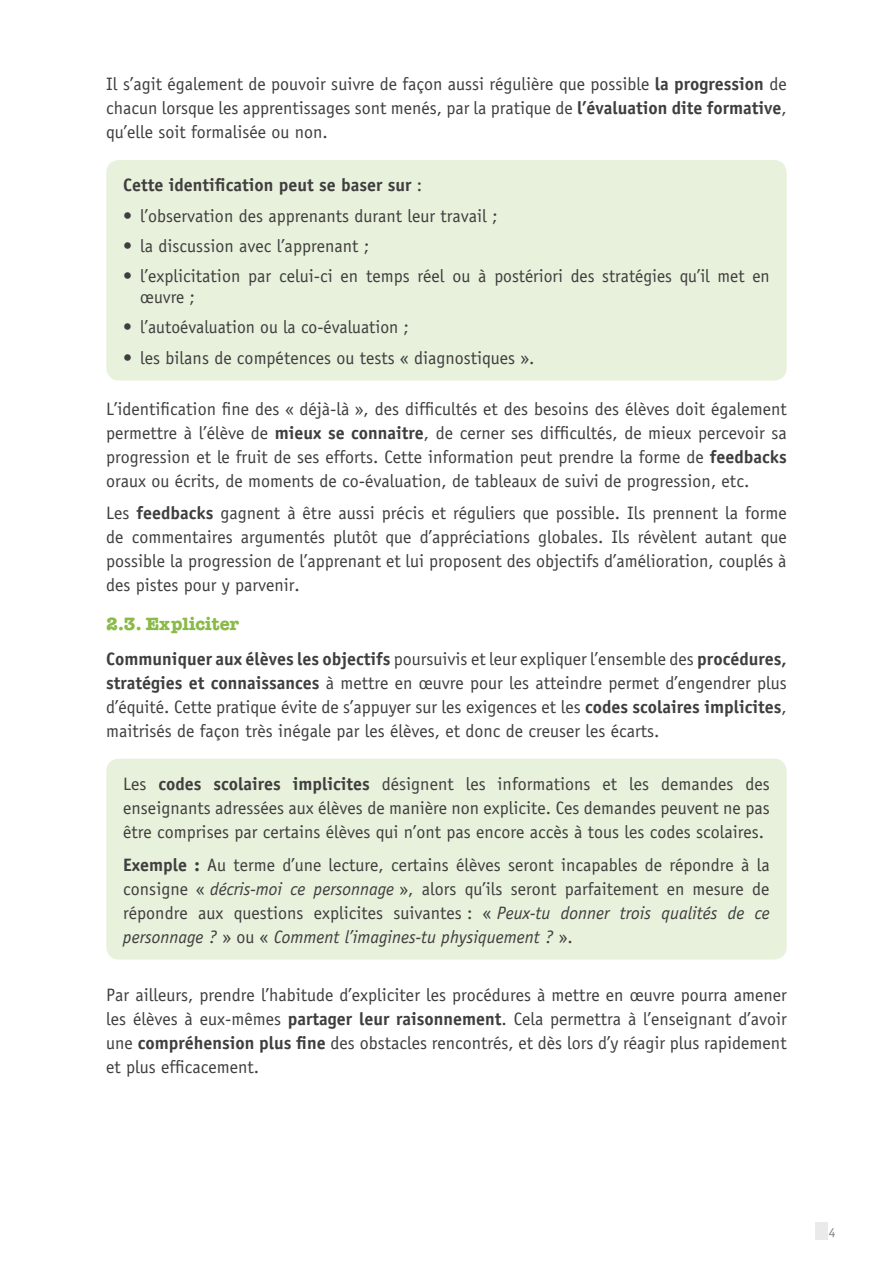
<style>
.page{position:relative;width:893px;height:1263px;background:#fff}
.page>*{position:absolute;margin:0;border:0;box-sizing:border-box;transform-origin:0 0}
.t1{font:18px/24px "Evalex Sans";color:#3e3e3f;text-align:justify}
.t2{font:700 18px "Evalex Sans";color:#3e3e3f}
.intertitre{font:700 18px "American Typewriter";color:#8aba48}
.t3{font:13.5px "Evalex Sans";color:#808285}
.s1{font-weight:700}
.s2{font-weight:400}
.s3{font-style:italic}
</style>
<div class="page">
<div style="left:106px;top:160px;width:681px;height:221px;background:#e8f1db;border-radius:13px"></div>
<div style="left:106px;top:759px;width:681px;height:200px;background:#e8f1db;border-radius:13px"></div>
<div style="left:815px;top:1222px;width:12px;height:17px;background:#eaeaeb"></div>
<p class="t1" style="left:106px;top:72px;width:682px">Il s’agit également de pouvoir suivre de façon aussi régulière que possible <span class="s1">la progression</span> de chacun lorsque les apprentissages sont menés, par la pratique de <span class="s1">l’évaluation dite formative</span>, qu’elle soit formalisée ou non.</p>
<p class="t2" style="left:123px;top:174px;width:300px">Cette identification peut se baser sur <span class="s2">:</span></p>
<p class="t1" style="left:123px;top:203px;width:376px">• l’observation des apprenants durant leur travail ;</p>
<p class="t1" style="left:123px;top:234px;width:247px">• la discussion avec l’apprenant ;</p>
<p class="t1" style="left:140px;top:265px;width:631px;line-height:21.6px;text-indent:-17px">• l’explicitation par celui-ci en temps réel ou à postériori des stratégies qu’il met en œuvre ;</p>
<p class="t1" style="left:123px;top:315px;width:287px">• l’autoévaluation ou la co-évaluation ;</p>
<p class="t1" style="left:123px;top:345px;width:412px">• les bilans de compétences ou tests « diagnostiques ».</p>
<p class="t1" style="left:106px;top:397px;width:682px">L’identification fine des « déjà-là », des difficultés et des besoins des élèves doit également permettre à l’élève de <span class="s1">mieux se connaitre</span>, de cerner ses difficultés, de mieux percevoir sa progression et le fruit de ses efforts. Cette information peut prendre la forme de <span class="s1">feedbacks </span>oraux ou écrits, de moments de co-évaluation, de tableaux de suivi de progression, etc.</p>
<p class="t1" style="left:106px;top:501px;width:682px">Les <span class="s1">feedbacks</span> gagnent à être aussi précis et réguliers que possible. Ils prennent la forme de commentaires argumentés plutôt que d’appréciations globales. Ils révèlent autant que possible la progression de l’apprenant et lui proposent des objectifs d’amélioration, couplés à des pistes pour y parvenir.</p>
<p class="intertitre" style="left:106px;top:613px;width:134px">2.3. Expliciter</p>
<p class="t1" style="left:106px;top:647px;width:682px"><span class="s1">Communiquer aux élèves les objectifs</span> poursuivis et leur expliquer l’ensemble des <span class="s1">procédures, stratégies et connaissances</span> à mettre en œuvre pour les atteindre permet d’engendrer plus d’équité. Cette pratique évite de s’appuyer sur les exigences et les <span class="s1">codes scolaires implicites</span>, maitrisés de façon très inégale par les élèves, et donc de creuser les écarts.</p>
<p class="t1" style="left:123px;top:772px;width:648px">Les <span class="s1">codes scolaires implicites</span> désignent les informations et les demandes des enseignants adressées aux élèves de manière non explicite. Ces demandes peuvent ne pas être comprises par certains élèves qui n’ont pas encore accès à tous les codes scolaires.</p>
<p class="t1" style="left:123px;top:852px;width:648px"><span class="s1">Exemple :</span> Au terme d’une lecture, certains élèves seront incapables de répondre à la consigne « <span class="s3">décris-moi ce personnage</span> », alors qu’ils seront parfaitement en mesure de répondre aux questions explicites suivantes : « <span class="s3">Peux-tu donner trois qualités de ce personnage ?</span> » ou « <span class="s3">Comment l’imagines-tu physiquement ?</span> ».</p>
<p class="t1" style="left:106px;top:983px;width:682px">Par ailleurs, prendre l’habitude d’expliciter les procédures à mettre en œuvre pourra amener les élèves à eux-mêmes <span class="s1">partager leur raisonnement</span>. Cela permettra à l’enseignant d’avoir une <span class="s1">compréhension plus fine</span> des obstacles rencontrés, et dès lors d’y réagir plus rapidement et plus efficacement.</p>
<p class="t3" style="left:829px;top:1224px;width:8px">4</p>
</div>
